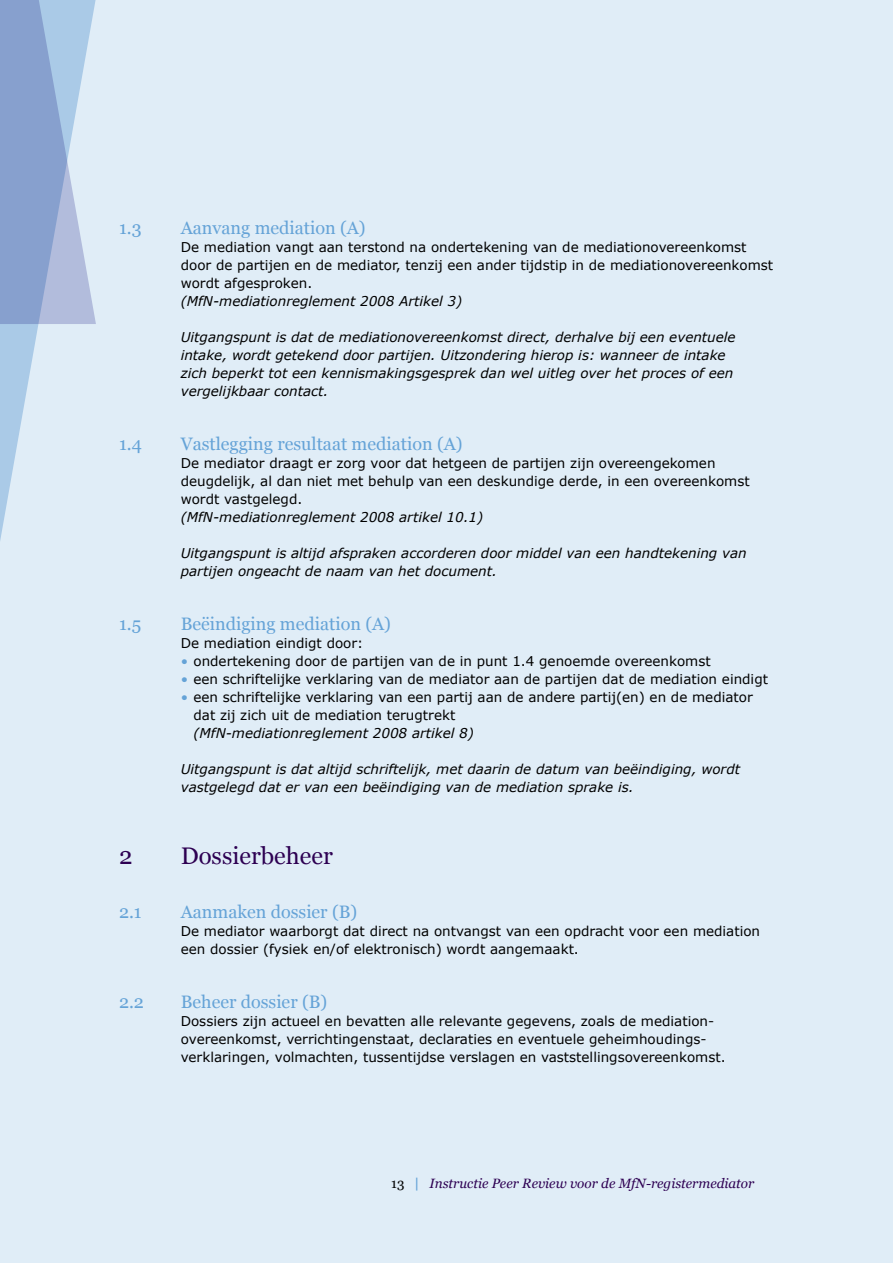
<style>
.page{position:relative;width:893px;height:1263px;background:#e0edf7}
.page>*{position:absolute;margin:0;border:0;box-sizing:border-box;transform-origin:0 0}
.t1{font:24px "Georgia";color:#2d0052}
.t2{font:18px "Georgia";color:#65a3d7}
.t3{font:13.5px/18px "Verdana";color:#000}
.t4{font:italic 13.5px/18px "Verdana";color:#000}
.t5{font:italic 13.5px "Georgia";color:#2d0052}
.s1{color:#65a3d7}
.s2{font-style:normal;color:#000}
.s3{font-family:"Verdana";font-style:normal;color:#65a3d7}
</style>
<div class="page">
<svg style="left:0;top:324px;width:39px;height:217px"></svg>
<svg style="left:0;top:0;width:96px;height:324px;background:#a0b6d9"></svg>
<h2 class="t2" style="left:119px;top:220px;width:24px">1.3</h2>
<h2 class="t2" style="left:181px;top:220px;width:186px">Aanvang mediation (A)</h2>
<p class="t3" style="left:181px;top:239px;width:594px">De mediation vangt aan terstond na ondertekening van de mediationovereenkomst door de partijen en de mediator, tenzij een ander tijdstip in de mediation overeen komst wordt afgesproken.</p>
<p class="t4" style="left:181px;top:293px;width:283px">(MfN-mediationreglement 2008 Artikel 3)</p>
<p class="t4" style="left:181px;top:329px;width:556px">Uitgangspunt is dat de mediationovereenkomst direct, derhalve bij een eventuele intake, wordt getekend door partijen. Uitzondering hierop is: wanneer de intake zich beperkt tot een kennismakingsgesprek dan wel uitleg over het proces of een vergelijkbaar contact.</p>
<h2 class="t2" style="left:119px;top:436px;width:24px">1.4</h2>
<h2 class="t2" style="left:181px;top:436px;width:283px">Vastlegging resultaat mediation (A)</h2>
<p class="t3" style="left:181px;top:455px;width:570px">De mediator draagt er zorg voor dat hetgeen de partijen zijn overeengekomen deugdelijk, al dan niet met behulp van een deskundige derde, in een overeenkomst wordt vastgelegd.</p>
<p class="t4" style="left:181px;top:509px;width:304px">(MfN-mediationreglement 2008 artikel 10.1)</p>
<p class="t4" style="left:181px;top:545px;width:567px">Uitgangspunt is altijd afspraken accorderen door middel van een handtekening van partijen ongeacht de naam van het document.</p>
<h2 class="t2" style="left:119px;top:616px;width:24px">1.5</h2>
<h2 class="t2" style="left:181px;top:616px;width:212px">Beëindiging mediation (A)</h2>
<p class="t3" style="left:181px;top:635px;width:184px">De mediation eindigt door:</p>
<p class="t3" style="left:181px;top:653px;width:531px"><span class="s1">•</span> ondertekening door de partijen van de in punt 1.4 genoemde overeenkomst</p>
<p class="t3" style="left:181px;top:671px;width:589px"><span class="s1">•</span> een schriftelijke verklaring van de mediator aan de partijen dat de mediation eindigt</p>
<p class="t3" style="left:193px;top:689px;width:561px;text-indent:-13px"><span class="s1">•</span> een schriftelijke verklaring van een partij aan de andere partij(en) en de mediator dat zij zich uit de mediation terugtrekt</p>
<p class="t4" style="left:193px;top:725px;width:282px">(MfN-mediationreglement 2008 artikel 8)</p>
<p class="t4" style="left:181px;top:761px;width:561px">Uitgangspunt is dat altijd schriftelijk, met daarin de datum van beëindiging, wordt vastgelegd dat er van een beëindiging van de mediation sprake is.</p>
<h1 class="t1" style="left:119px;top:846px;width:15px">2</h1>
<h1 class="t1" style="left:181px;top:846px;width:154px">Dossierbeheer</h1>
<h2 class="t2" style="left:119px;top:904px;width:24px">2.1</h2>
<h2 class="t2" style="left:181px;top:904px;width:178px">Aanmaken dossier (B)</h2>
<p class="t3" style="left:181px;top:923px;width:581px">De mediator waarborgt dat direct na ontvangst van een opdracht voor een mediation een dossier (fysiek en/of elektronisch) wordt aangemaakt.</p>
<h2 class="t2" style="left:119px;top:994px;width:26px">2.2</h2>
<h2 class="t2" style="left:181px;top:994px;width:148px">Beheer dossier (B)</h2>
<p class="t3" style="left:181px;top:1013px;width:546px">Dossiers zijn actueel en bevatten alle relevante gegevens, zoals de mediation&shy;overeenkomst, verrichtingenstaat, declaraties en eventuele geheim houdings&shy;verklaringen, volmachten, tussentijdse verslagen en vaststellings overeenkomst.</p>
<p class="t5" style="left:391px;top:1178px;width:365px"><span class="s2">13</span> <span class="s3">|</span> Instructie Peer Review voor de MfN-registermediator</p>
</div>
